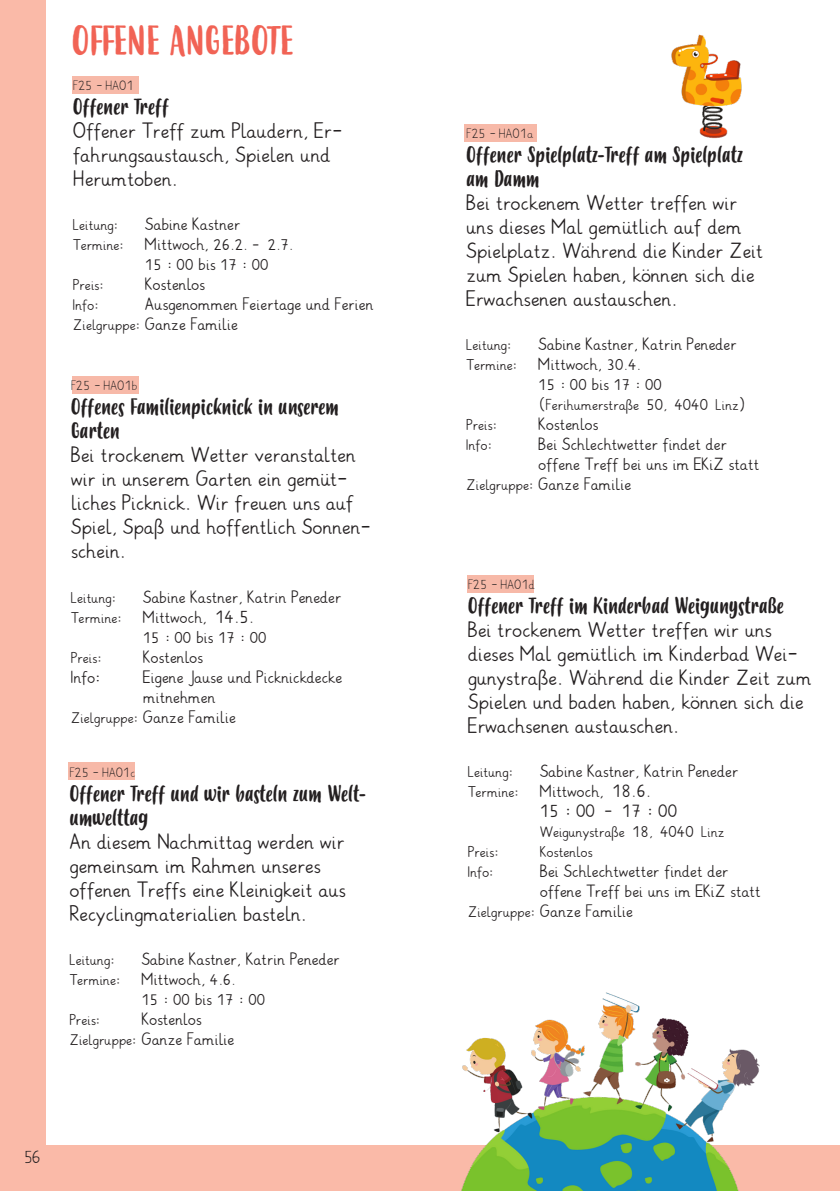
<style>
.page{position:relative;width:840px;height:1191px;background:#fff}
.page>*{position:absolute;margin:0;border:0;box-sizing:border-box;transform-origin:0 0}
.t1{font:40px "Budidaya";color:#f16355}
.t2{font:22px/24px "Budidaya";color:#231f20}
.t3{font:20px/24px "Grundschrift";color:#231f20}
.t4{font:16px/20px "Grundschrift";color:#231f20}
.t5{font:300 16px "Grundschrift";color:#231f20}
.t6{font:14px "Grundschrift";color:#231f20}
.t7{font:300 12px "Grundschrift";color:#231f20}
.s1{font-size:16px}
.s2{font-size:14px}
</style>
<div class="page">
<div style="left:0;top:0;width:45px;height:1191px;background:#fabaa8"></div>
<div style="left:72px;top:377px;width:67px;height:17px;background:#f7b9a8"></div>
<div style="left:0;top:1145px;width:839px;height:46px;background:#fabaa8"></div>
<div style="left:72px;top:76px;width:67px;height:17px;background:#f7b9a8"></div>
<div style="left:463px;top:125px;width:73px;height:17px;background:#f7b9a8"></div>
<img style="left:671px;top:34px;width:71px;height:105px">
<div style="left:466px;top:575px;width:67px;height:17px;background:#f7b9a8"></div>
<div style="left:68px;top:762px;width:67px;height:17px;background:#f7b9a8"></div>
<img style="left:461px;top:992px;width:299px;height:199px">
<p class="t1" style="left:72px;top:18px;width:222px">OFFENE ANGEBOTE</p>
<p class="t7" style="left:73px;top:78px;width:62px">F25-HA01</p>
<p class="t2" style="left:73px;top:95px;width:97px">Offener Treff</p>
<p class="t3" style="left:73px;top:118px;width:272px">Offener Treff zum Plaudern, Er&shy;fahrungsaustausch, Spielen und<br>Herumtoben.</p>
<p class="t6" style="left:73px;top:216px;width:46px">Leitung:</p>
<p class="t4" style="left:145px;top:214px;width:97px">Sabine Kastner</p>
<p class="t6" style="left:73px;top:236px;width:52px">Termine:</p>
<p class="t6" style="left:145px;top:236px;width:150px"><span class="s1">Mittwoch,</span> 26.2. - 2.7.</p>
<p class="t6" style="left:145px;top:256px;width:125px">15:00 <span class="s1">bis</span> 17:00</p>
<p class="t6" style="left:73px;top:276px;width:32px">Preis:</p>
<p class="t4" style="left:145px;top:274px;width:61px">Kostenlos</p>
<p class="t6" style="left:73px;top:296px;width:27px">Info:</p>
<p class="t4" style="left:145px;top:294px;width:229px">Ausgenommen Feiertage und Ferien</p>
<p class="t4" style="left:73px;top:314px;width:166px"><span class="s2">Zielgruppe:</span> Ganze Familie</p>
<p class="t7" style="left:71px;top:378px;width:68px">F25-HA01b</p>
<p class="t2" style="left:71px;top:396px;width:269px">Offenes Familienpicknick in unserem<br>Garten</p>
<p class="t3" style="left:71px;top:443px;width:303px">Bei trockenem Wetter veranstalten wir in unserem Garten ein gemüt&shy;liches Picknick. Wir freuen uns auf<br>Spiel, Spaß und hoffentlich Sonnen&shy;schein.</p>
<p class="t6" style="left:71px;top:588px;width:46px">Leitung:</p>
<p class="t4" style="left:143px;top:587px;width:199px">Sabine Kastner, Katrin Peneder</p>
<p class="t6" style="left:71px;top:608px;width:52px">Termine:</p>
<p class="t4" style="left:143px;top:607px;width:113px">Mittwoch, 14.5.</p>
<p class="t6" style="left:143px;top:628px;width:125px">15:00 <span class="s1">bis</span> 17:00</p>
<p class="t6" style="left:71px;top:648px;width:32px">Preis:</p>
<p class="t4" style="left:143px;top:647px;width:61px">Kostenlos</p>
<p class="t4" style="left:71px;top:667px;width:30px">Info:</p>
<p class="t4" style="left:143px;top:667px;width:200px">Eigene Jause und Picknickdecke mitnehmen</p>
<p class="t4" style="left:71px;top:707px;width:166px"><span class="s2">Zielgruppe:</span> Ganze Familie</p>
<p class="t7" style="left:70px;top:765px;width:67px">F25-HA01c</p>
<p class="t2" style="left:70px;top:782px;width:297px">Offener Treff und wir basteln zum Welt&shy;umwelttag</p>
<p class="t3" style="left:70px;top:830px;width:278px">An diesem Nachmittag werden wir gemeinsam im Rahmen unseres offenen Treffs eine Kleinigkeit aus<br>Recyclingmaterialien basteln.</p>
<p class="t6" style="left:70px;top:951px;width:46px">Leitung:</p>
<p class="t4" style="left:142px;top:949px;width:199px">Sabine Kastner, Katrin Peneder</p>
<p class="t6" style="left:70px;top:971px;width:52px">Termine:</p>
<p class="t4" style="left:142px;top:969px;width:96px">Mittwoch, <span class="s2">4.6.</span></p>
<p class="t6" style="left:142px;top:991px;width:125px">15:00 <span class="s1">bis</span> 17:00</p>
<p class="t6" style="left:70px;top:1011px;width:32px">Preis:</p>
<p class="t4" style="left:142px;top:1009px;width:61px">Kostenlos</p>
<p class="t4" style="left:70px;top:1029px;width:166px"><span class="s2">Zielgruppe:</span> Ganze Familie</p>
<p class="t5" style="left:24px;top:1146px;width:19px">56</p>
<p class="t7" style="left:466px;top:126px;width:68px">F25-HA01a</p>
<p class="t2" style="left:466px;top:144px;width:278px">Offener Spielplatz-Treff am Spielplatz am Damm</p>
<p class="t3" style="left:466px;top:191px;width:298px">Bei trockenem Wetter treffen wir uns dieses Mal gemütlich auf dem<br>Spielplatz. Während die Kinder Zeit zum Spielen haben, können sich die<br>Erwachsenen austauschen.</p>
<p class="t6" style="left:466px;top:336px;width:46px">Leitung:</p>
<p class="t4" style="left:538px;top:334px;width:199px">Sabine Kastner, Katrin Peneder</p>
<p class="t6" style="left:466px;top:356px;width:52px">Termine:</p>
<p class="t4" style="left:538px;top:354px;width:104px">Mittwoch, <span class="s2">30.4.</span></p>
<p class="t6" style="left:538px;top:376px;width:125px">15:00 <span class="s1">bis</span> 17:00</p>
<p class="t6" style="left:538px;top:396px;width:209px">(Ferihumerstraße 50, 4040 Linz)</p>
<p class="t6" style="left:466px;top:416px;width:32px">Preis:</p>
<p class="t4" style="left:538px;top:414px;width:61px">Kostenlos</p>
<p class="t6" style="left:466px;top:436px;width:27px">Info:</p>
<p class="t4" style="left:538px;top:434px;width:190px">Bei Schlechtwetter findet der</p>
<p class="t4" style="left:538px;top:454px;width:222px">offene Treff bei uns im EKiZ statt</p>
<p class="t4" style="left:466px;top:474px;width:166px"><span class="s2">Zielgruppe:</span> Ganze Familie</p>
<p class="t7" style="left:468px;top:577px;width:68px">F25-HA01d</p>
<p class="t2" style="left:468px;top:595px;width:317px">Offener Treff im Kinderbad Weigunystraße</p>
<p class="t3" style="left:468px;top:618px;width:345px">Bei trockenem Wetter treffen wir uns dieses Mal gemütlich im Kinderbad Wei&shy;gunystraße. Während die Kinder Zeit zum Spielen und baden haben, können sich die Erwachsenen austauschen.</p>
<p class="t6" style="left:468px;top:763px;width:46px">Leitung:</p>
<p class="t4" style="left:540px;top:761px;width:199px">Sabine Kastner, Katrin Peneder</p>
<p class="t6" style="left:468px;top:783px;width:52px">Termine:</p>
<p class="t4" style="left:540px;top:781px;width:113px">Mittwoch, 18.6.</p>
<p class="t4" style="left:540px;top:801px;width:139px">15:00 - 17:00</p>
<p class="t6" style="left:540px;top:823px;width:186px">Weigunystraße 18, 4040 Linz</p>
<p class="t6" style="left:468px;top:843px;width:32px">Preis:</p>
<p class="t6" style="left:540px;top:843px;width:54px">Kostenlos</p>
<p class="t6" style="left:468px;top:863px;width:27px">Info:</p>
<p class="t4" style="left:540px;top:861px;width:190px">Bei Schlechtwetter findet der</p>
<p class="t4" style="left:468px;top:881px;width:294px;text-indent:72px">offene Treff bei uns im EKiZ statt<br><span class="s2">Zielgruppe:</span> Ganze Familie</p>
</div>
